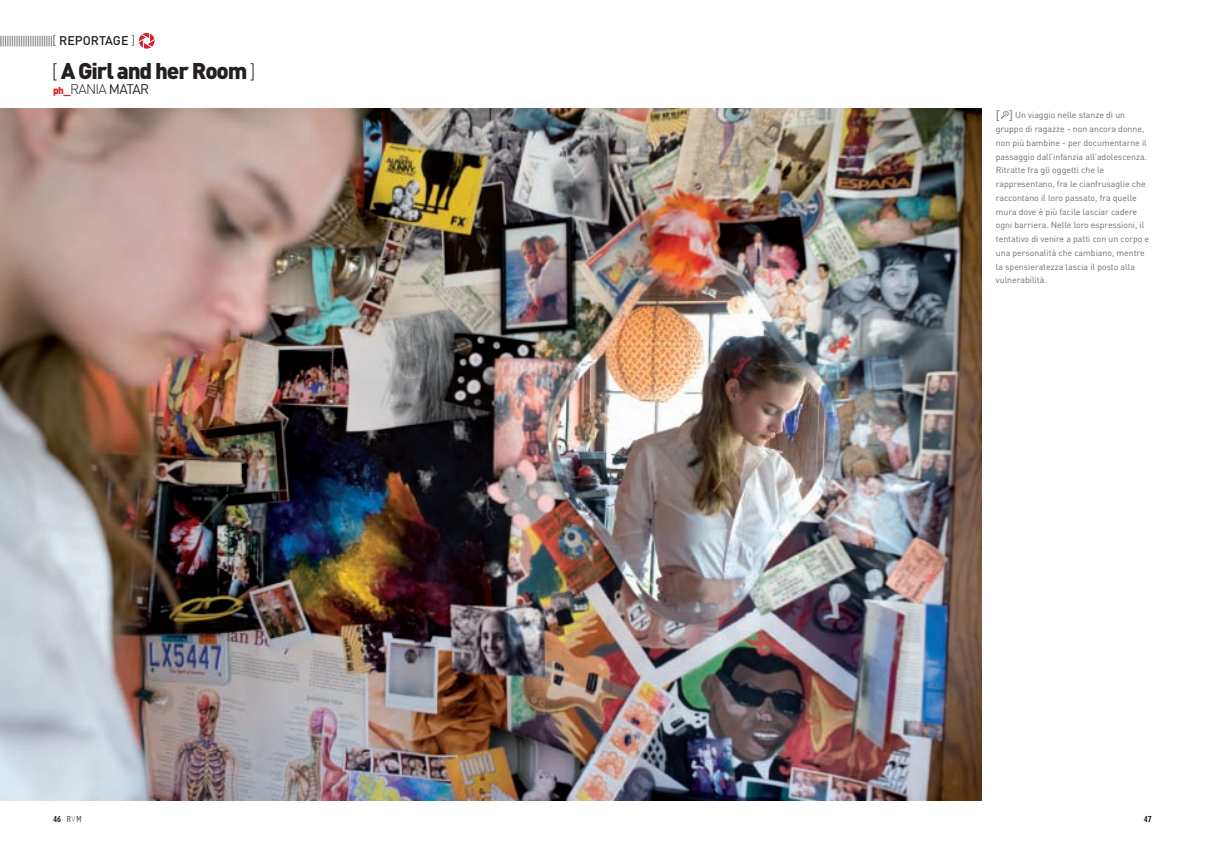
<style>
.page{position:relative;width:1205px;height:851px;background:#fff}
.page>*{position:absolute;margin:0;border:0;box-sizing:border-box;transform-origin:0 0}
.t1{font:900 22.5px "DIN";letter-spacing:-.05em;color:#231f20}
.t2{font:300 13.75px "DIN";letter-spacing:-.05em;color:#231f20}
.t3{font:500 12.5px "DIN";color:#231f20}
.t4{font:8.75px/13.8px "DIN";color:#6c6d70}
.t5{font:700 8.75px "Dax Condensed";color:#231f20}
.s1{font-weight:300}
.s2{font-weight:300;font-size:20px}
.s3{font-weight:900;font-size:10px;color:#da2128}
.s4{font-weight:900;font-size:11.25px;color:#da2128}
.s5{font-weight:400}
.s6{font-size:12.5px}
.s7{font-family:"Abadi";font-weight:300;font-stretch:condensed}
.s8{font-family:"Abadi";font-weight:300;font-stretch:condensed;color:#939598}
</style>
<div class="page">
<img style="left:0;top:109px;width:981px;height:690px">
<div style="left:1002px;top:110px;width:7px;height:7px;border:1px solid #fff;border-radius:50%"></div>
<svg style="left:1000px;top:111px;width:9px;height:8px"></svg>
<svg style="left:138px;top:33px;width:17px;height:16px"></svg>
<svg style="left:0;top:36px;width:52px;height:10px"></svg>
<h3 class="t3" style="left:52px;top:33px;width:84px"><span class="s1">[</span> REPORTAGE <span class="s1">]</span></h3>
<h1 class="t1" style="left:52px;top:55px;width:205px"><span class="s2">[</span> A Girl and her Room <span class="s2">]</span></h1>
<h2 class="t2" style="left:53px;top:81px;width:97px"><span class="s3">ph</span><span class="s4">_</span>RANIA <span class="s5">MATAR</span></h2>
<p class="t4" style="left:996px;top:108px;width:155px"><span class="s6">[ ]</span> Un viaggio nelle stanze di un gruppo di ragazze - non ancora donne, non più bambine - per documentarne il passaggio dall’infanzia all’adolescenza.<br>Ritratte fra gli oggetti che le rappresentano, fra le cianfrusaglie che raccontano il loro passato, fra quelle mura dove è più facile lasciar cadere ogni barriera. Nelle loro espressioni, il tentativo di venire a patti con un corpo e una personalità che cambiano, mentre la spensieratezza lascia il posto alla vulnerabilità.</p>
<p class="t5" style="left:53px;top:814px;width:30px">46 <span class="s7">R</span><span class="s8">V</span><span class="s7">M</span></p>
<p class="t5" style="left:1144px;top:814px;width:9px">47</p>
</div>
